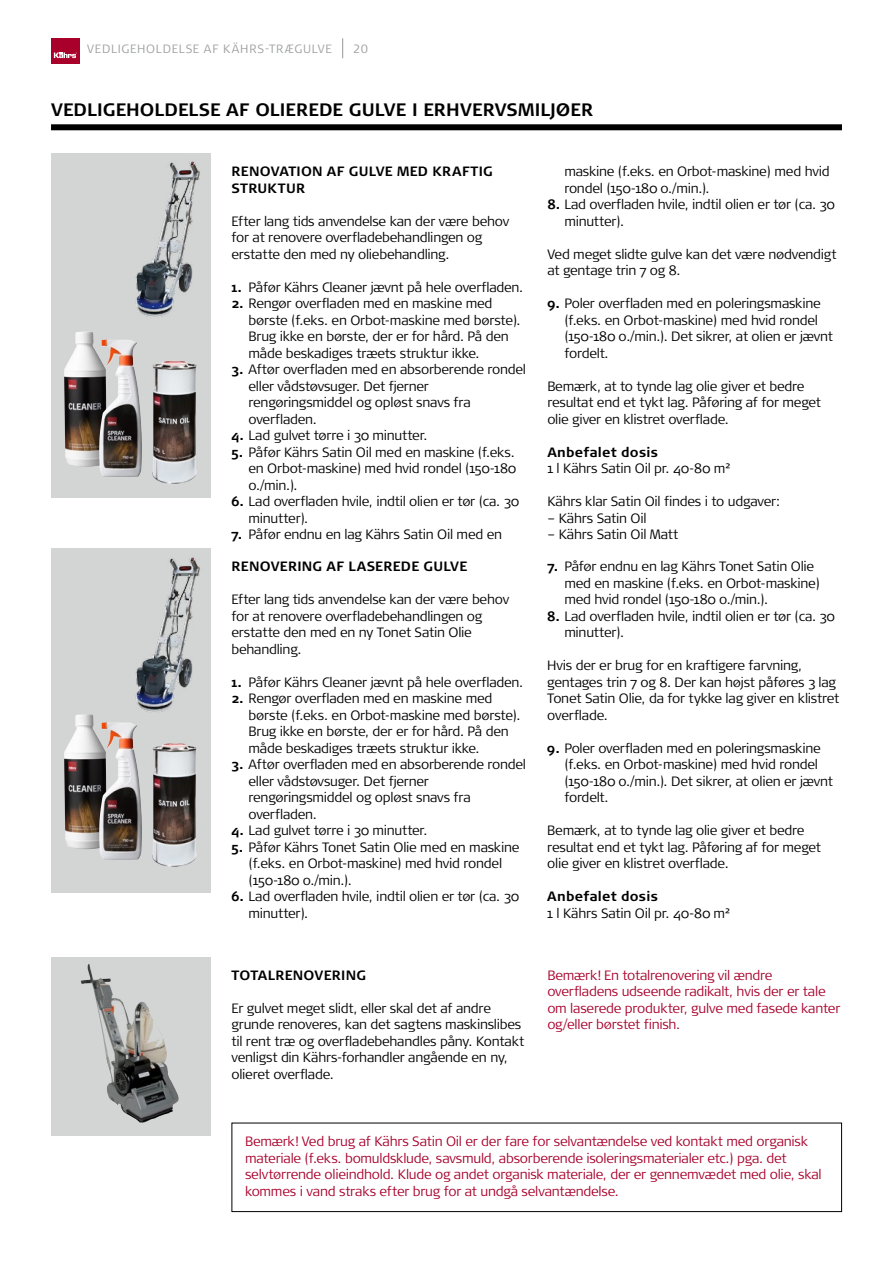
<style>
.page{position:relative;width:893px;height:1263px;background:#fff}
.page>*{position:absolute;margin:0;border:0;box-sizing:border-box;transform-origin:0 0}
.t1{font:700 18px "Signa Pro";letter-spacing:.005em;color:#000}
.t2{font:300 13.5px/16.5px "Signa Pro";letter-spacing:-.02em;color:#000}
.t3{font:300 13.5px/16.5px "Signa Pro";letter-spacing:-.02em;color:#a8002b}
.t4{font:700 13.5px/16.5px "Signa Pro";letter-spacing:.015em;color:#000}
.t5{font:300 12px "Signa Pro";letter-spacing:.06em;color:#a0a1a1}
.s1{font-weight:700}
</style>
<div class="page">
<div style="left:51px;top:38px;width:29px;height:25px;background:#a8002b"></div>
<svg style="left:54px;top:52px;width:23px;height:6px"></svg>
<div style="left:51px;top:153px;width:159px;height:344px;background:#d3d4d4"></div>
<div style="left:51px;top:549px;width:159px;height:344px;background:#d3d4d4"></div>
<img style="left:64px;top:332px;width:35px;height:135px">
<img style="left:64px;top:714px;width:35px;height:135px">
<img style="left:99px;top:339px;width:43px;height:138px">
<img style="left:99px;top:722px;width:43px;height:138px">
<img style="left:152px;top:361px;width:45px;height:123px">
<img style="left:152px;top:743px;width:45px;height:124px">
<img style="left:135px;top:161px;width:65px;height:156px">
<img style="left:135px;top:557px;width:65px;height:155px">
<div style="left:51px;top:957px;width:159px;height:178px;background:#d3d4d4"></div>
<img style="left:81px;top:964px;width:98px;height:159px">
<svg style="left:342px;top:38px;width:1px;height:20px"></svg>
<div style="left:51px;top:124px;width:791px;height:6px;background:#000"></div>
<div style="left:231px;top:1123px;width:611px;height:89px;border:1px solid #000"></div>
<p class="t5" style="left:87px;top:42px;width:246px">VEDLIGEHOLDELSE AF KÄHRS-TRÆGULVE</p>
<p class="t5" style="left:353px;top:42px;width:16px">20</p>
<h1 class="t1" style="left:51px;top:99px;width:544px">VEDLIGEHOLDELSE AF OLIEREDE GULVE I ERHVERVSMILJØER</h1>
<p class="t4" style="left:231px;top:163px;width:263px">RENOVATION AF GULVE MED KRAFTIG<br>STRUKTUR</p>
<p class="t2" style="left:231px;top:213px;width:279px">Efter lang tids anvendelse kan der være behov for at renovere overfladebehandlingen og erstatte den med ny oliebehandling.</p>
<p class="t2" style="left:231px;top:279px;width:293px"><span class="s1">1.</span> Påfør Kährs Cleaner jævnt på hele overfladen.</p>
<p class="t2" style="left:249px;top:295px;width:274px;text-indent:-17px"><span class="s1">2.</span> Rengør overfladen med en maskine med børste (f.eks. en Orbot-maskine med børste).<br>Brug ikke en børste, der er for hård. På den måde beskadiges træets struktur ikke.</p>
<p class="t2" style="left:249px;top:361px;width:279px;text-indent:-17px"><span class="s1">3.</span> Aftør overfladen med en absorberende rondel eller vådstøvsuger. Det fjerner rengøringsmiddel og opløst snavs fra overfladen.</p>
<p class="t2" style="left:231px;top:427px;width:197px"><span class="s1">4.</span> Lad gulvet tørre i 30 minutter.</p>
<p class="t2" style="left:249px;top:443px;width:269px;text-align:justify;text-indent:-17px"><span class="s1">5.</span> Påfør Kährs Satin Oil med en maskine (f.eks. en Orbot-maskine) med hvid rondel (150-180 o./min.).</p>
<p class="t2" style="left:248px;top:493px;width:272px;text-indent:-17px"><span class="s1">6.</span> Lad overfladen hvile, indtil olien er tør (ca. 30 minutter).</p>
<p class="t2" style="left:231px;top:526px;width:272px"><span class="s1">7.</span> Påfør endnu en lag Kährs Satin Oil med en</p>
<p class="t4" style="left:231px;top:558px;width:237px">RENOVERING AF LASEREDE GULVE</p>
<p class="t2" style="left:231px;top:591px;width:279px">Efter lang tids anvendelse kan der være behov for at renovere overfladebehandlingen og erstatte den med en ny Tonet Satin Olie behandling.</p>
<p class="t2" style="left:231px;top:674px;width:293px"><span class="s1">1.</span> Påfør Kährs Cleaner jævnt på hele overfladen.</p>
<p class="t2" style="left:248px;top:690px;width:274px;text-indent:-17px"><span class="s1">2.</span> Rengør overfladen med en maskine med børste (f.eks. en Orbot-maskine med børste).<br>Brug ikke en børste, der er for hård. På den måde beskadiges træets struktur ikke.</p>
<p class="t2" style="left:248px;top:756px;width:279px;text-indent:-17px"><span class="s1">3.</span> Aftør overfladen med en absorberende rondel eller vådstøvsuger. Det fjerner rengøringsmiddel og opløst snavs fra overfladen.</p>
<p class="t2" style="left:231px;top:822px;width:197px"><span class="s1">4.</span> Lad gulvet tørre i 30 minutter.</p>
<p class="t2" style="left:248px;top:839px;width:272px;text-indent:-17px"><span class="s1">5.</span> Påfør Kährs Tonet Satin Olie med en maskine (f.eks. en Orbot-maskine) med hvid rondel (150-180 o./min.).</p>
<p class="t2" style="left:248px;top:888px;width:272px;text-indent:-17px"><span class="s1">6.</span> Lad overfladen hvile, indtil olien er tør (ca. 30 minutter).</p>
<p class="t4" style="left:231px;top:967px;width:136px">TOTALRENOVERING</p>
<p class="t2" style="left:231px;top:1000px;width:294px">Er gulvet meget slidt, eller skal det af andre grunde renoveres, kan det sagtens maskinslibes til rent træ og overfladebehandles påny. Kontakt venligst din Kährs-forhandler angående en ny, olieret overflade.</p>
<p class="t2" style="left:564px;top:163px;width:267px">maskine (f.eks. en Orbot-maskine) med hvid rondel (150-180 o./min.).</p>
<p class="t2" style="left:564px;top:196px;width:272px;text-indent:-17px"><span class="s1">8.</span> Lad overfladen hvile, indtil olien er tør (ca. 30 minutter).</p>
<p class="t2" style="left:547px;top:245px;width:291px">Ved meget slidte gulve kan det være nødvendigt at gentage trin 7 og 8.</p>
<p class="t2" style="left:564px;top:295px;width:270px;text-indent:-17px"><span class="s1">9.</span> Poler overfladen med en poleringsmaskine (f.eks. en Orbot-maskine) med hvid rondel (150-180 o./min.). Det sikrer, at olien er jævnt fordelt.</p>
<p class="t2" style="left:547px;top:377px;width:275px">Bemærk, at to tynde lag olie giver et bedre resultat end et tykt lag. Påføring af for meget olie giver en klistret overflade.</p>
<p class="t4" style="left:547px;top:443px;width:112px">Anbefalet dosis</p>
<p class="t2" style="left:547px;top:460px;width:185px">1 l Kährs Satin Oil pr. 40-80 m²</p>
<p class="t2" style="left:547px;top:493px;width:234px">Kährs klar Satin Oil findes i to udgaver:</p>
<p class="t2" style="left:547px;top:509px;width:101px">– Kährs Satin Oil</p>
<p class="t2" style="left:547px;top:526px;width:133px">– Kährs Satin Oil Matt</p>
<p class="t2" style="left:564px;top:558px;width:257px;text-indent:-17px"><span class="s1">7.</span> Påfør endnu en lag Kährs Tonet Satin Olie med en maskine (f.eks. en Orbot-maskine) med hvid rondel (150-180 o./min.).</p>
<p class="t2" style="left:564px;top:608px;width:272px;text-indent:-17px"><span class="s1">8.</span> Lad overfladen hvile, indtil olien er tør (ca. 30 minutter).</p>
<p class="t2" style="left:547px;top:657px;width:293px">Hvis der er brug for en kraftigere farvning, gentages trin 7 og 8. Der kan højst påføres 3 lag Tonet Satin Olie, da for tykke lag giver en klistret overflade.</p>
<p class="t2" style="left:564px;top:740px;width:270px;text-indent:-17px"><span class="s1">9.</span> Poler overfladen med en poleringsmaskine (f.eks. en Orbot-maskine) med hvid rondel (150-180 o./min.). Det sikrer, at olien er jævnt fordelt.</p>
<p class="t2" style="left:547px;top:822px;width:275px">Bemærk, at to tynde lag olie giver et bedre resultat end et tykt lag. Påføring af for meget olie giver en klistret overflade.</p>
<p class="t4" style="left:547px;top:888px;width:112px">Anbefalet dosis</p>
<p class="t2" style="left:547px;top:905px;width:185px">1 l Kährs Satin Oil pr. 40-80 m²</p>
<p class="t3" style="left:547px;top:967px;width:294px">Bemærk! En totalrenovering vil ændre overfladens udseende radikalt, hvis der er tale om laserede produkter, gulve med fasede kanter og/eller børstet finish.</p>
<p class="t3" style="left:245px;top:1133px;width:578px">Bemærk! Ved brug af Kährs Satin Oil er der fare for selvantændelse ved kontakt med organisk materiale (f.eks. bomuldsklude, savsmuld, absorberende isoleringsmaterialer etc.) pga. det selvtørrende olieindhold. Klude og andet organisk materiale, der er gennemvædet med olie, skal kommes i vand straks efter brug for at undgå selvantændelse.</p>
</div>
